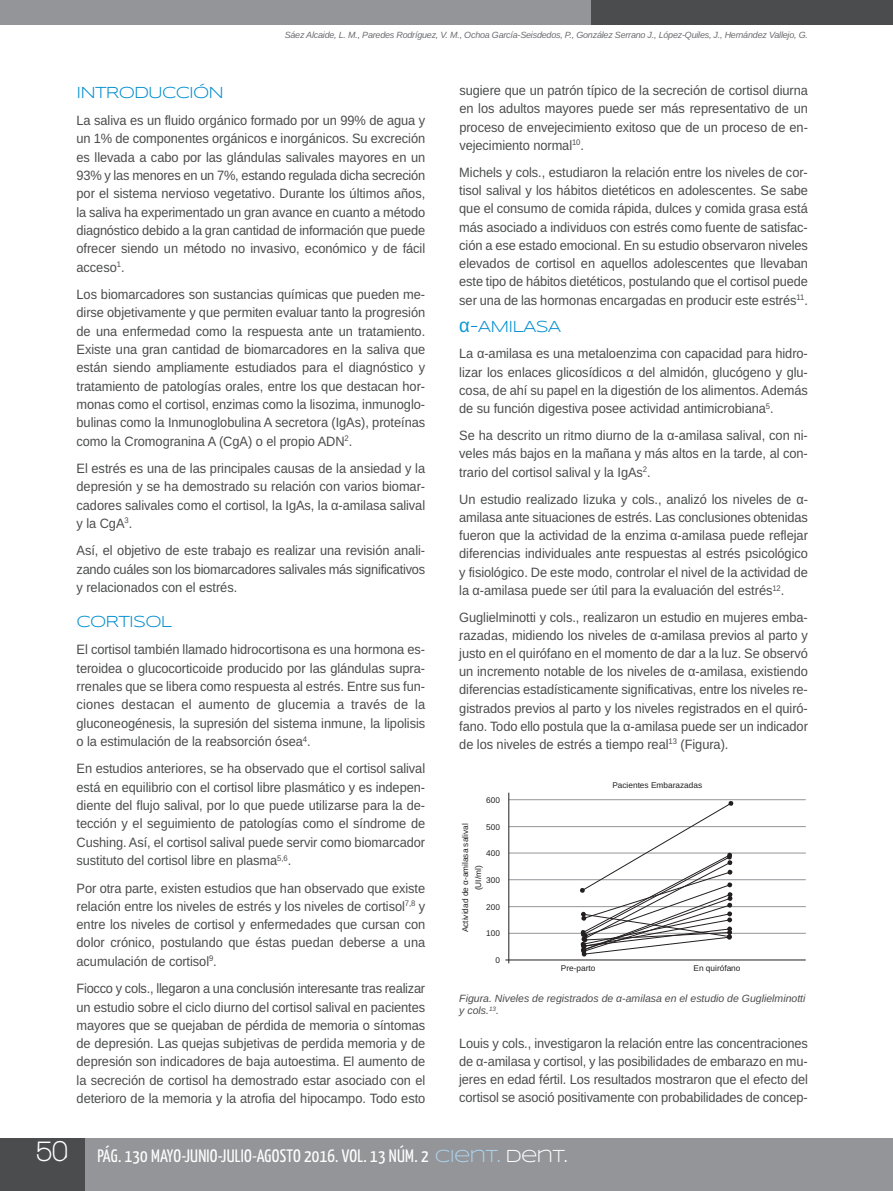
<style>
.page{position:relative;width:893px;height:1191px;background:#fff}
.page>*{position:absolute;margin:0;border:0;box-sizing:border-box;transform-origin:0 0}
.t1{font:18px "Yanone Kaffeesatz";letter-spacing:.015em;color:#fff}
.t2{font:16.5px "Syncopate";letter-spacing:-.05em;color:#008dce}
.t3{font:13.5px/18.3px "Arimo";letter-spacing:-.005em;color:#4b4c4d;text-align:justify;scale:.95 1}
.t4{font:italic 10.5px/12.6px "Arimo";color:#4b4c4d}
.t5{font:italic 9px "Arimo";letter-spacing:-.025em;color:#6c6d70}
.t6{font:8.25px "Arimo";color:#231f20}
.s1{font-family:"Arimo";font-size:19.5px;color:#0a99d5}
.s2{font-family:"Walkway";font-weight:700;font-size:30px}
.s3{font-family:"Syncopate";color:#add2ed}
.s4{font-family:"Syncopate"}
</style>
<div class="page">
<div style="left:0;top:1138px;width:893px;height:53px;background:#939598"></div>
<div style="left:0;top:0;width:599px;height:25px;background:#939598"></div>
<div style="left:591px;top:0;width:302px;height:25px;background:#4b4c4d"></div>
<div style="left:0;top:1138px;width:85px;height:53px;background:#4b4c4d"></div>
<hr style="left:509px;top:933px;width:297px;height:1px;background:#939598">
<hr style="left:509px;top:906px;width:297px;height:1px;background:#939598">
<hr style="left:509px;top:879px;width:297px;height:1px;background:#939598">
<hr style="left:509px;top:852px;width:297px;height:1px;background:#939598">
<hr style="left:509px;top:826px;width:297px;height:1px;background:#939598">
<hr style="left:509px;top:799px;width:297px;height:1px;background:#939598">
<hr style="left:509px;top:792px;width:1px;height:171px;background:#231f20">
<hr style="left:505px;top:959px;width:301px;height:1px;background:#231f20">
<svg style="left:580px;top:800px;width:154px;height:156px"></svg>
<p class="t5" style="left:285px;top:29px;width:525px">Sáez Alcaide, L. M., Paredes Rodríguez, V. M., Ochoa García-Seisdedos, P., González Serrano J., López-Quiles, J., Hernández Vallejo, G.</p>
<p class="t2" style="left:77px;top:83px;width:149px">INTRODUCCIÓN</p>
<p class="t3" style="left:77px;top:111px;width:369px">La saliva es un fluido orgánico formado por un 99% de agua y un 1% de componentes orgánicos e inorgánicos. Su excreción es llevada a cabo por las glándulas salivales mayores en un 93% y las menores en un 7%, estando regulada dicha secreción por el sistema nervioso vegetativo. Durante los últimos años, la saliva ha experimentado un gran avance en cuanto a método diagnóstico debido a la gran cantidad de información que puede ofrecer siendo un método no invasivo, económico y de fácil acceso<sup>1</sup>.</p>
<p class="t3" style="left:77px;top:285px;width:369px">Los biomarcadores son sustancias químicas que pueden me&shy;dirse objetivamente y que permiten evaluar tanto la progresión de una enfermedad como la respuesta ante un tratamiento.<br>Existe una gran cantidad de biomarcadores en la saliva que están siendo ampliamente estudiados para el diagnóstico y tratamiento de patologías orales, entre los que destacan hor&shy;monas como el cortisol, enzimas como la lisozima, inmunoglo&shy;bulinas como la Inmunoglobulina A secretora (IgAs), proteínas como la Cromogranina A (CgA) o el propio ADN<sup>2</sup>.</p>
<p class="t3" style="left:77px;top:459px;width:369px">El estrés es una de las principales causas de la ansiedad y la depresión y se ha demostrado su relación con varios biomar&shy;cadores salivales como el cortisol, la IgAs, la α-amilasa salival y la CgA<sup>3</sup>.</p>
<p class="t3" style="left:77px;top:541px;width:369px">Así, el objetivo de este trabajo es realizar una revisión anali&shy;zando cuáles son los biomarcadores salivales más significativos y relacionados con el estrés.</p>
<p class="t2" style="left:77px;top:612px;width:97px">CORTISOL</p>
<p class="t3" style="left:77px;top:641px;width:369px">El cortisol también llamado hidrocortisona es una hormona es&shy;teroidea o glucocorticoide producido por las glándulas supra&shy;rrenales que se libera como respuesta al estrés. Entre sus fun&shy;ciones destacan el aumento de glucemia a través de la gluconeogénesis, la supresión del sistema inmune, la lipolisis o la estimulación de la reabsorción ósea<sup>4</sup>.</p>
<p class="t3" style="left:77px;top:759px;width:369px">En estudios anteriores, se ha observado que el cortisol salival está en equilibrio con el cortisol libre plasmático y es indepen&shy;diente del flujo salival, por lo que puede utilizarse para la de&shy;tección y el seguimiento de patologías como el síndrome de Cushing. Así, el cortisol salival puede servir como biomarcador sustituto del cortisol libre en plasma<sup>5,6</sup>.</p>
<p class="t3" style="left:77px;top:878px;width:369px">Por otra parte, existen estudios que han observado que existe relación entre los niveles de estrés y los niveles de cortisol<sup>7,8</sup> y entre los niveles de cortisol y enfermedades que cursan con dolor crónico, postulando que éstas puedan deberse a una acumulación de cortisol<sup>9</sup>.</p>
<p class="t3" style="left:77px;top:979px;width:369px">Fiocco y cols., llegaron a una conclusión interesante tras realizar un estudio sobre el ciclo diurno del cortisol salival en pacientes mayores que se quejaban de pérdida de memoria o síntomas de depresión. Las quejas subjetivas de perdida memoria y de depresión son indicadores de baja autoestima. El aumento de la secreción de cortisol ha demostrado estar asociado con el deterioro de la memoria y la atrofia del hipocampo. Todo esto</p>
<p class="t3" style="left:459px;top:81px;width:369px">sugiere que un patrón típico de la secreción de cortisol diurna en los adultos mayores puede ser más representativo de un proceso de envejecimiento exitoso que de un proceso de en&shy;vejecimiento normal<sup>10</sup>.</p>
<p class="t3" style="left:459px;top:163px;width:369px">Michels y cols., estudiaron la relación entre los niveles de cor&shy;tisol salival y los hábitos dietéticos en adolescentes. Se sabe que el consumo de comida rápida, dulces y comida grasa está más asociado a individuos con estrés como fuente de satisfac&shy;ción a ese estado emocional. En su estudio observaron niveles elevados de cortisol en aquellos adolescentes que llevaban este tipo de hábitos dietéticos, postulando que el cortisol puede ser una de las hormonas encargadas en producir este estrés<sup>11</sup>.</p>
<p class="t2" style="left:459px;top:317px;width:104px"><span class="s1">α</span>-AMILASA</p>
<p class="t3" style="left:459px;top:345px;width:369px">La α-amilasa es una metaloenzima con capacidad para hidro&shy;lizar los enlaces glicosídicos α del almidón, glucógeno y glu&shy;cosa, de ahí su papel en la digestión de los alimentos. Además de su función digestiva posee actividad antimicrobiana<sup>5</sup>.</p>
<p class="t3" style="left:459px;top:426px;width:368px">Se ha descrito un ritmo diurno de la α-amilasa salival, con ni&shy;veles más bajos en la mañana y más altos en la tarde, al con&shy;trario del cortisol salival y la IgAs<sup>2</sup>.</p>
<p class="t3" style="left:459px;top:490px;width:369px">Un estudio realizado Iizuka y cols., analizó los niveles de α&shy;amilasa ante situaciones de estrés. Las conclusiones obtenidas fueron que la actividad de la enzima α-amilasa puede reflejar diferencias individuales ante respuestas al estrés psicológico y fisiológico. De este modo, controlar el nivel de la actividad de la α-amilasa puede ser útil para la evaluación del estrés<sup>12</sup>.</p>
<p class="t3" style="left:459px;top:608px;width:369px">Guglielminotti y cols., realizaron un estudio en mujeres emba&shy;razadas, midiendo los niveles de α-amilasa previos al parto y justo en el quirófano en el momento de dar a la luz. Se observó un incremento notable de los niveles de α-amilasa, existiendo diferencias estadísticamente significativas, entre los niveles re&shy;gistrados previos al parto y los niveles registrados en el quiró&shy;fano. Todo ello postula que la α-amilasa puede ser un indicador de los niveles de estrés a tiempo real<sup>13</sup> (Figura).</p>
<p class="t6" style="left:486px;top:794px;width:15px">600</p>
<p class="t6" style="left:486px;top:821px;width:15px">500</p>
<p class="t6" style="left:486px;top:848px;width:15px">400</p>
<p class="t6" style="left:486px;top:875px;width:15px">300</p>
<p class="t6" style="left:486px;top:901px;width:15px">200</p>
<p class="t6" style="left:486px;top:928px;width:15px">100</p>
<p class="t6" style="left:495px;top:955px;width:6px">0</p>
<p class="t6" style="left:460px;top:932px;width:110px;rotate:-90deg">Actividad de α-amilasa salival</p>
<p class="t6" style="left:473px;top:890px;width:26px;rotate:-90deg">(UI/ml)</p>
<p class="t6" style="left:612px;top:780px;width:91px">Pacientes Embarazadas</p>
<p class="t6" style="left:561px;top:963px;width:36px">Pre-parto</p>
<p class="t6" style="left:693px;top:963px;width:48px">En quirófano</p>
<p class="t4" style="left:459px;top:991px;width:348px">Figura. Niveles de registrados de α-amilasa en el estudio de Guglielminotti y cols.<sup>13</sup>.</p>
<p class="t3" style="left:459px;top:1034px;width:369px">Louis y cols., investigaron la relación entre las concentraciones de α-amilasa y cortisol, y las posibilidades de embarazo en mu&shy;jeres en edad fértil. Los resultados mostraron que el efecto del cortisol se asoció positivamente con probabilidades de concep-</p>
<h1 class="t1" style="left:37px;top:1144px;width:533px"><span class="s2">50</span> PÁG. 130 MAYO-JUNIO-JULIO-AGOSTO 2016. VOL. 13 NÚM. 2 <span class="s3">CIENT.</span> <span class="s4">DENT.</span></h1>
</div>
